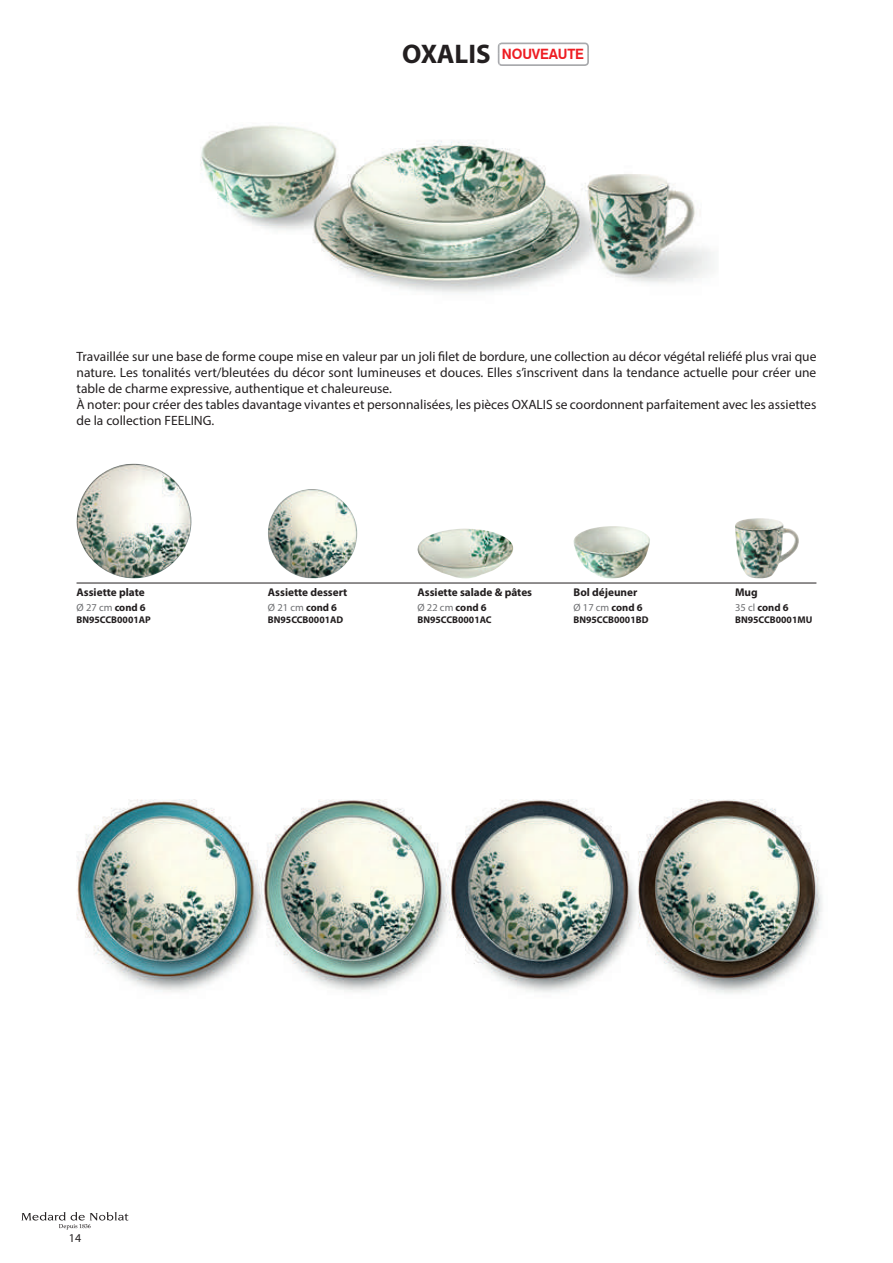
<style>
.page{position:relative;width:893px;height:1263px;background:#fff}
.page>*{position:absolute;margin:0;border:0;box-sizing:border-box;transform-origin:0 0}
.t1{font:700 27px "Myriad Pro";color:#231f20}
.t2{font:700 14.25px "Swiss 721 BT";letter-spacing:-.01em;color:#ee1d23;scale:.95 1}
.t3{font:13.5px/16.2px "Myriad Pro";color:#231f20}
.t4{font:12px "Myriad Pro";color:#231f20}
.t5{font:700 11.25px "Myriad Pro";color:#231f20}
.t6{font:10.5px "Myriad Pro";color:#6c6d70}
.t7{font:700 10.5px "Myriad Pro";color:#231f20}
.t8{font:700 9.75px "Myriad Pro";color:#231f20}
.s1{font-weight:700;color:#231f20}
.s2{font-weight:400;color:#6c6d70}
</style>
<div class="page">
<svg style="left:21px;top:1212px;width:107px;height:17px"></svg>
<img style="left:77px;top:464px;width:114px;height:114px">
<img style="left:200px;top:53px;width:514px;height:240px">
<hr style="left:77px;top:583px;width:739px;height:1px;background:#231f20">
<img style="left:76px;top:799px;width:746px;height:195px">
<img style="left:417px;top:529px;width:96px;height:49px">
<img style="left:573px;top:526px;width:77px;height:53px">
<img style="left:268px;top:489px;width:89px;height:90px">
<img style="left:498px;top:43px;width:90px;height:10px">
<svg style="left:498px;top:53px;width:1px;height:12px"></svg>
<img style="left:499px;top:44px;width:90px;height:22px">
<img style="left:735px;top:518px;width:64px;height:61px">
<h1 class="t1" style="left:402px;top:36px;width:90px">OXALIS</h1>
<p class="t2" style="left:502px;top:46px;width:88px">NOUVEAUTE</p>
<p class="t3" style="left:77px;top:348px;width:741px">Travaillée sur une base de forme coupe mise en valeur par un joli filet de bordure, une collection au décor végétal reliéfé plus vrai que nature. Les tonalités vert/bleutées du décor sont lumineuses et douces. Elles s’inscrivent dans la tendance actuelle pour créer une table de charme expressive, authentique et chaleureuse.<br>À noter: pour créer des tables davantage vivantes et personnalisées, les pièces OXALIS se coordonnent parfaitement avec les assiettes de la collection FEELING.</p>
<p class="t5" style="left:77px;top:585px;width:70px">Assiette plate</p>
<p class="t6" style="left:77px;top:601px;width:71px">Ø 27 cm <span class="s1">cond 6</span></p>
<p class="t8" style="left:77px;top:613px;width:76px">BN95CCB0001AP</p>
<p class="t5" style="left:268px;top:585px;width:81px">Assiette dessert</p>
<p class="t6" style="left:268px;top:601px;width:71px">Ø 21 cm <span class="s1">cond 6</span></p>
<p class="t8" style="left:268px;top:613px;width:77px">BN95CCB0001AD</p>
<p class="t5" style="left:417px;top:585px;width:116px">Assiette salade &amp; pâtes</p>
<p class="t6" style="left:417px;top:601px;width:71px">Ø 22 cm <span class="s1">cond 6</span></p>
<p class="t8" style="left:417px;top:613px;width:76px">BN95CCB0001AC</p>
<p class="t5" style="left:573px;top:585px;width:65px">Bol déjeuner</p>
<p class="t6" style="left:573px;top:601px;width:71px">Ø 17 cm <span class="s1">cond 6</span></p>
<p class="t8" style="left:573px;top:613px;width:76px">BN95CCB0001BD</p>
<p class="t5" style="left:735px;top:585px;width:24px">Mug</p>
<p class="t7" style="left:735px;top:601px;width:55px"><span class="s2">35 cl</span> cond 6</p>
<p class="t8" style="left:735px;top:613px;width:79px">BN95CCB0001MU</p>
<p class="t4" style="left:69px;top:1230px;width:14px">14</p>
</div>
